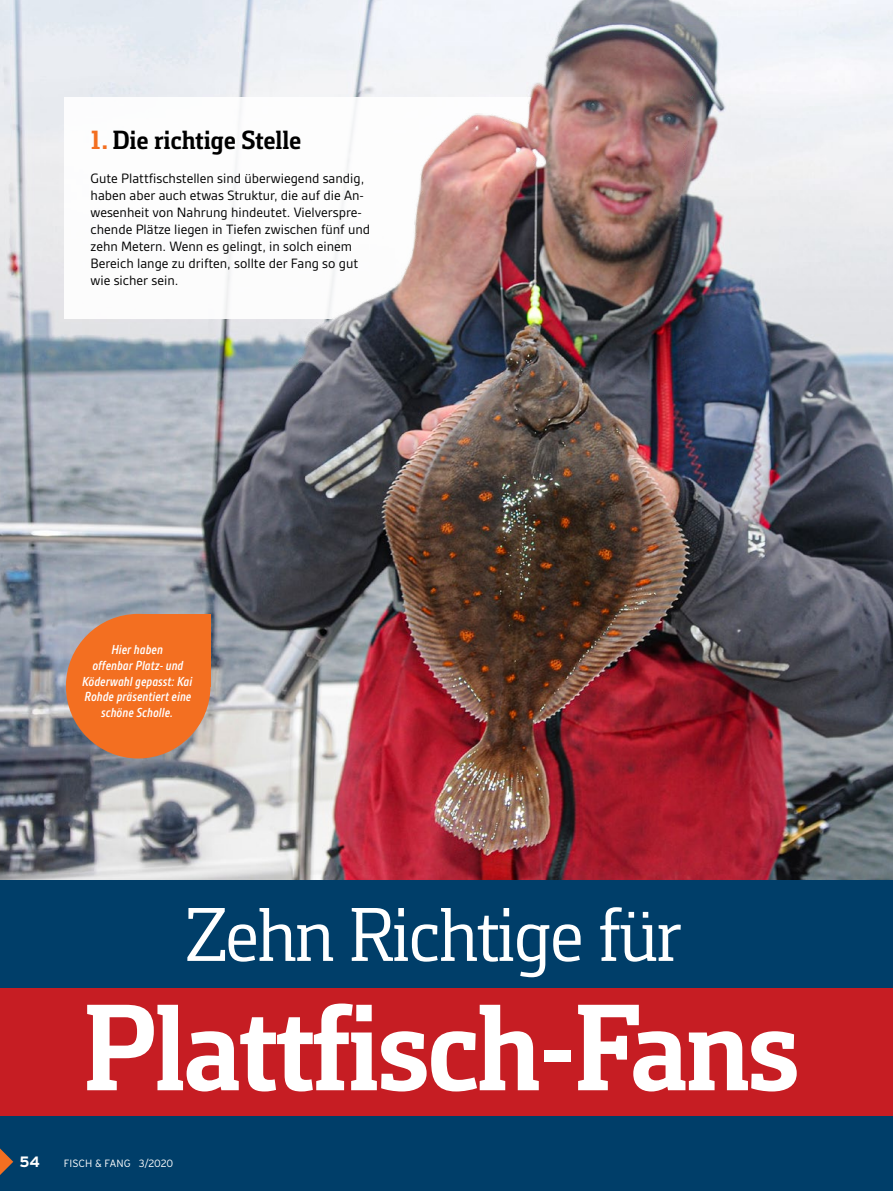
<style>
.page{position:relative;width:893px;height:1191px;background:#fff}
.page>*{position:absolute;margin:0;border:0;box-sizing:border-box;transform-origin:0 0}
.Artikel__Headline{font:700 126px "Foral Pro";letter-spacing:-.03em;color:#fff}
.Artikel__Headline-2{font:78px "Foral Pro";letter-spacing:-.03em;color:#fff}
.Kasten__Headline{font:700 27px "Foral Pro";letter-spacing:-.01em;color:#000}
.t1{font:700 15px "Parey Interstate";color:#fff}
.Artikel__Text_ohne_E{font:14.55px/17px "Gesta";color:#000}
.Bildunterschrift_wei{font:italic 500 14.1px/15.8px "Gesta Cond";color:#fff;text-align:center}
.t2{font:300 10.5px "Parey Interstate";color:#fff}
.s1{color:#f36f21}
</style>
<div class="page">
<img style="left:0;top:378px;width:893px;height:502px">
<div style="left:0;top:880px;width:893px;height:311px;background:#003e69"></div>
<svg style="left:0;top:1148px;width:13px;height:27px"></svg>
<img style="left:0;top:0;width:893px;height:378px">
<div style="left:138px;top:614px;width:72px;height:72px;background:#f36f21"></div>
<div style="left:66px;top:614px;width:144px;height:144px;background:#f36f21;border-radius:50%"></div>
<div style="left:0;top:988px;width:893px;height:127px;background:#c61d23"></div>
<p class="Kasten__Headline" style="left:90px;top:123px;width:213px"><span class="s1">1.</span> Die richtige Stelle</p>
<p class="Artikel__Text_ohne_E" style="left:91px;top:170px;width:281px">Gute Plattfischstellen sind überwiegend sandig, haben aber auch etwas Struktur, die auf die An&shy;wesenheit von Nahrung hindeutet. Vielverspre&shy;chende Plätze liegen in Tiefen zwischen fünf und zehn Metern. Wenn es gelingt, in solch einem Bereich lange zu driften, sollte der Fang so gut wie sicher sein.</p>
<p class="Bildunterschrift_wei" style="left:92px;top:641px;width:93px">Hier haben offenbar Platz- und</p>
<p class="Bildunterschrift_wei" style="left:82px;top:673px;width:112px">Köderwahl gepasst: Kai<br>Rohde präsentiert eine schöne Scholle.</p>
<p class="Artikel__Headline-2" style="left:186px;top:887px;width:498px">Zehn Richtige für</p>
<p class="Artikel__Headline" style="left:82px;top:970px;width:719px">Plattfisch-Fans</p>
<p class="t1" style="left:20px;top:1153px;width:22px">54</p>
<p class="t2" style="left:64px;top:1157px;width:111px">FISCH &amp; FANG 3/2020</p>
</div>
